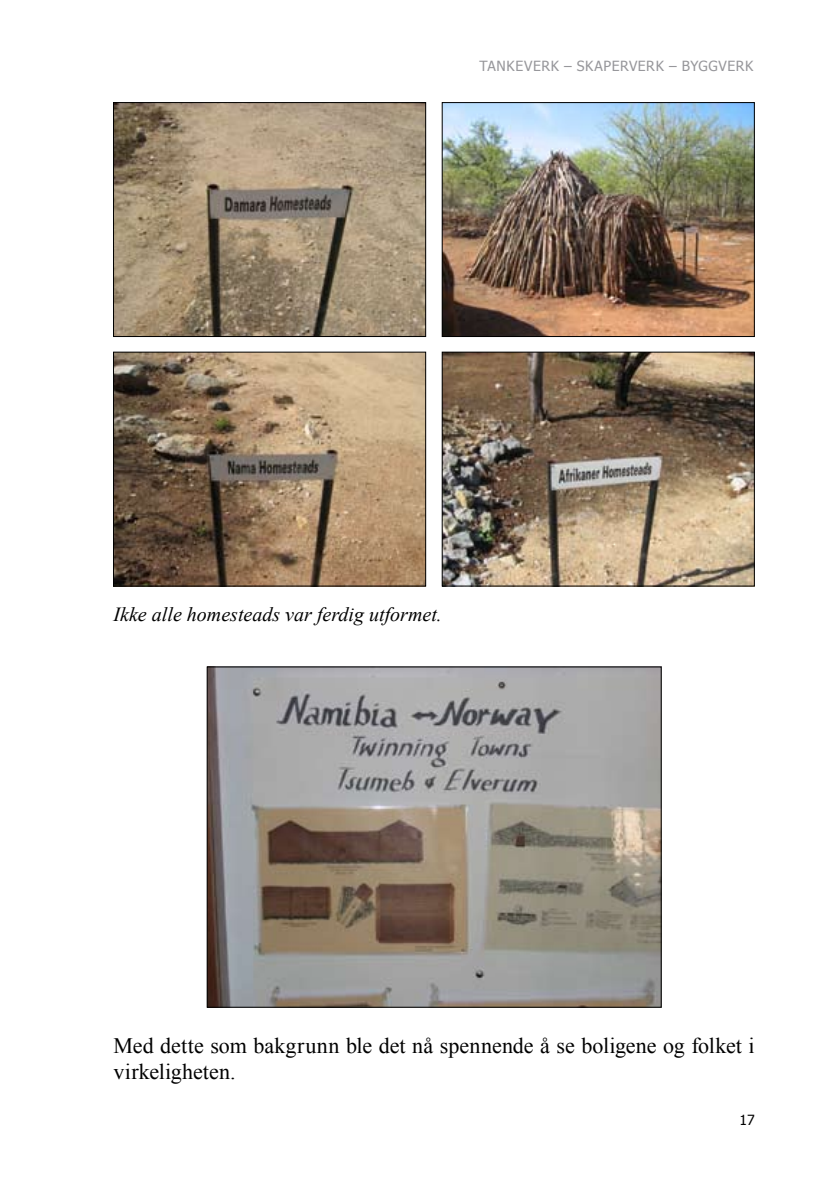
<style>
.page{position:relative;width:840px;height:1191px;background:#fff}
.page>*{position:absolute;margin:0;border:0;box-sizing:border-box;transform-origin:0 0}
.t1{font:22px/26.4px "Times New Roman";color:#000}
.t2{font:italic 20px "Times New Roman";color:#000}
.t3{font:14px "Tahoma";letter-spacing:.045em;color:#97979b}
.t4{font:14px "Tahoma";color:#000}
</style>
<div class="page">
<img style="left:115px;top:104px;width:309px;height:231px">
<div style="left:113px;top:102px;width:313px;height:235px;border:1px solid #000"></div>
<img style="left:443px;top:104px;width:309px;height:231px">
<div style="left:441px;top:102px;width:313px;height:235px;border:1px solid #000"></div>
<img style="left:115px;top:353px;width:309px;height:231px">
<div style="left:113px;top:351px;width:313px;height:235px;border:1px solid #000"></div>
<img style="left:443px;top:353px;width:309px;height:231px">
<div style="left:441px;top:351px;width:313px;height:235px;border:1px solid #000"></div>
<img style="left:208px;top:668px;width:451px;height:337px">
<p class="t3" style="left:479px;top:57px;width:275px">TANKEVERK – SKAPERVERK – BYGGVERK</p>
<p class="t2" style="left:113px;top:600px;width:330px">Ikke alle homesteads var ferdig utformet.</p>
<p class="t1" style="left:113px;top:1032px;width:642px">Med dette som bakgrunn ble det nå spennende å se boligene og folket i virkeligheten.</p>
<p class="t4" style="left:739px;top:1110px;width:17px">17</p>
</div>
